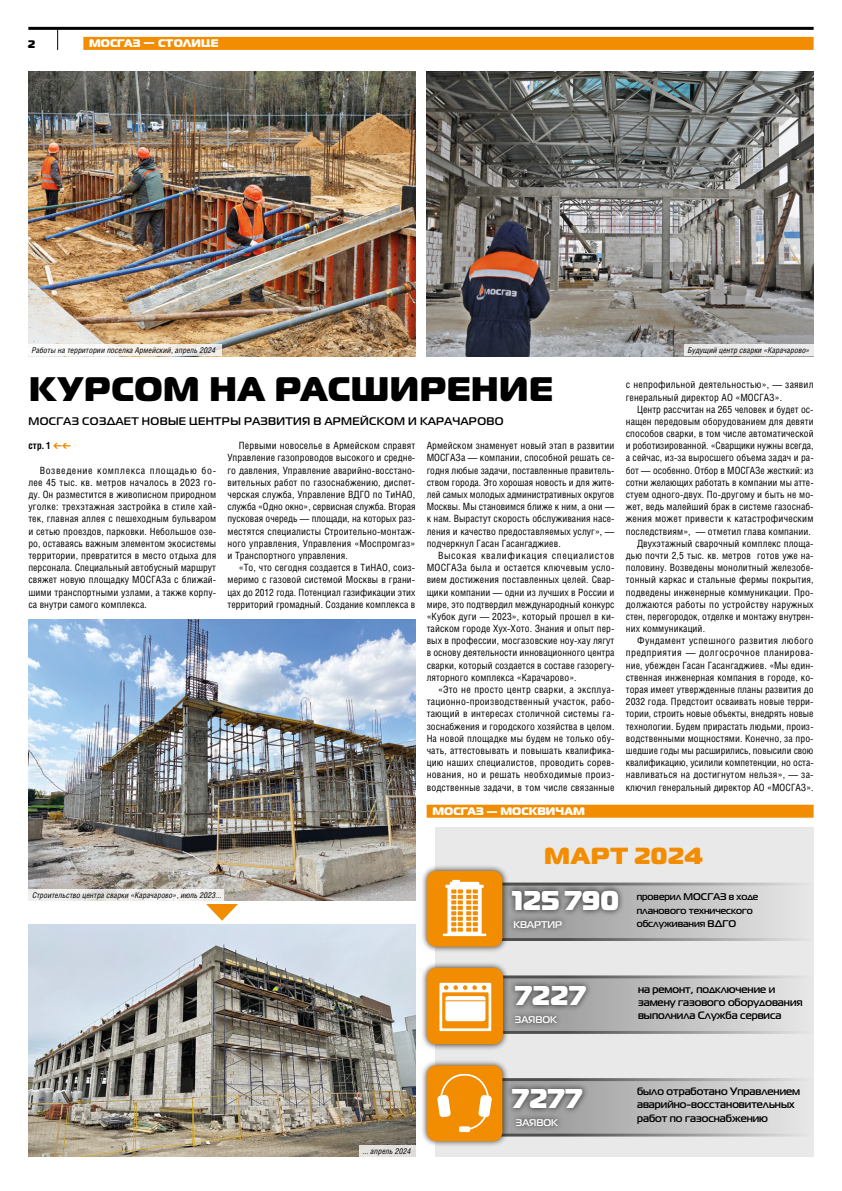
<style>
.page{position:relative;width:842px;height:1191px;background:#fff}
.page>*{position:absolute;margin:0;border:0;box-sizing:border-box;transform-origin:0 0}
.t1{font:34px "Magistral Black C";letter-spacing:.015em;color:#000}
.t2{font:900 27.2px "Magistral";letter-spacing:.005em;color:#fff}
.t3{font:900 23.3px "Magistral";letter-spacing:.025em;color:#f28c00;scale:1.04 1}
.t4{font:700 11px "Magistral";letter-spacing:.035em;color:#000}
.t5{font:900 11px "Magistral";letter-spacing:.01em;color:#fff}
.t6{font:900 11px "Magistral";color:#000}
.t7{font:700 10.7px/13.4px "Magistral";color:#000}
.t8{font:10px/12.2px "Helios Cond";letter-spacing:.01em;color:#000;text-align:justify}
.t9{font:10px "Helios Cond";letter-spacing:.035em;color:#000}
.t10{font:10px "Helios Cond";letter-spacing:.03em;color:#000}
.t11{font:700 10px "Helios Cond";color:#000}
.t12{font:700 9.7px/13.4px "Magistral";color:#000}
.t13{font:700 9.7px "Magistral";color:#fff}
.t14{font:italic 8px "Helios Cond";letter-spacing:.01em;color:#000}
</style>
<div class="page">
<div style="left:83px;top:37px;width:731px;height:13px;background:#f28c00"></div>
<div style="left:435px;top:827px;width:379px;height:329px;background:#e9e9e9"></div>
<div style="left:427px;top:804px;width:387px;height:13px;background:#f28c00"></div>
<svg style="left:509px;top:1078px;width:289px;height:58px"></svg>
<div style="left:420px;top:1058px;width:89px;height:89px;background:#000;opacity:.75"></div>
<div style="left:427px;top:1065px;width:75px;height:76px;background:#f28c00;border-radius:10px"></div>
<svg style="left:437px;top:1073px;width:55px;height:59px"></svg>
<div style="left:506px;top:1082px;width:83px;height:32px;background:#000;opacity:.75"></div>
<div style="left:510px;top:1112px;width:54px;height:20px;background:#000;opacity:.75"></div>
<svg style="left:509px;top:975px;width:290px;height:59px"></svg>
<div style="left:420px;top:961px;width:89px;height:89px;background:#000;opacity:.75"></div>
<div style="left:427px;top:967px;width:76px;height:77px;background:#f28c00;border-radius:10px"></div>
<svg style="left:439px;top:982px;width:52px;height:49px"></svg>
<div style="left:445px;top:996px;width:40px;height:25px;background:#fff;border-radius:3px"></div>
<hr style="left:444px;top:1000px;width:43px;height:1px;background:#f28c00">
<div style="left:509px;top:1009px;width:53px;height:20px;background:#000;opacity:.75"></div>
<div style="left:509px;top:980px;width:83px;height:32px;background:#000;opacity:.75"></div>
<svg style="left:509px;top:882px;width:289px;height:59px"></svg>
<div style="left:420px;top:864px;width:89px;height:89px;background:#000;opacity:.75"></div>
<div style="left:427px;top:871px;width:75px;height:75px;background:#f28c00;border-radius:10px"></div>
<svg style="left:443px;top:880px;width:43px;height:56px"></svg>
<div style="left:507px;top:914px;width:61px;height:20px;background:#000;opacity:.75"></div>
<div style="left:506px;top:884px;width:119px;height:32px;background:#000;opacity:.75"></div>
<hr style="left:28px;top:27px;width:786px;height:3px;background:#000">
<svg style="left:57px;top:30px;width:1px;height:20px"></svg>
<img style="left:427px;top:71px;width:387px;height:285px">
<img style="left:28px;top:71px;width:387px;height:285px">
<img style="left:28px;top:620px;width:388px;height:280px">
<svg style="left:53px;top:443px;width:17px;height:5px"></svg>
<img style="left:28px;top:924px;width:387px;height:232px">
<svg style="left:28px;top:344px;width:194px;height:12px"></svg>
<svg style="left:28px;top:889px;width:195px;height:12px;fill:#f0eeed"></svg>
<div style="left:359px;top:1144px;width:57px;height:12px;background:#e3e1de"></div>
<svg style="left:206px;top:904px;width:32px;height:16px"></svg>
<div style="left:684px;top:344px;width:130px;height:12px;background:#ebebeb"></div>
<p class="t6" style="left:28px;top:36px;width:9px">2</p>
<p class="t5" style="left:89px;top:35px;width:131px">МОСГАЗ — СТОЛИЦЕ</p>
<p class="t14" style="left:32px;top:345px;width:185px">Работы на территории поселка Армейский, апрель 2024</p>
<h1 class="t1" style="left:28px;top:366px;width:526px">КУРСОМ НА РАСШИРЕНИЕ</h1>
<p class="t4" style="left:28px;top:414px;width:477px">МОСГАЗ СОЗДАЕТ НОВЫЕ ЦЕНТРЫ РАЗВИТИЯ В АРМЕЙСКОМ И КАРАЧАРОВО</p>
<p class="t11" style="left:28px;top:440px;width:24px">стр. 1</p>
<p class="t8" style="left:28px;top:464px;width:189px;text-indent:11px">Возведение комплекса площадью бо&shy;лее 45 тыс. кв. метров началось в 2023 го&shy;ду. Он разместится в живописном природном уголке: трехэтажная застройка в стиле хай&shy;тек, главная аллея с пешеходным бульваром и сетью проездов, парковки. Небольшое озе&shy;ро, оставаясь важным элементом экосистемы территории, превратится в место отдыха для персонала. Специальный автобусный маршрут свяжет новую площадку МОСГАЗа с ближай&shy;шими транспортными узлами, а также корпу&shy;са внутри самого комплекса.</p>
<p class="t8" style="left:227px;top:439px;width:189px;text-indent:11px">Первыми новоселье в Армейском справят Управление газопроводов высокого и средне&shy;го давления, Управление аварийно-восстано&shy;вительных работ по газоснабжению, диспет&shy;черская служба, Управление ВДГО по ТиНАО, служба «Одно окно», сервисная служба. Вторая пусковая очередь — площади, на которых раз&shy;местятся специалисты Строительно-монтаж&shy;ного управления, Управления «Моспромгаз» и Транспортного управления.</p>
<p class="t8" style="left:227px;top:561px;width:189px;text-indent:11px">«То, что сегодня создается в ТиНАО, соиз&shy;меримо с газовой системой Москвы в грани&shy;цах до 2012 года. Потенциал газификации этих территорий громадный. Создание комплекса в</p>
<p class="t8" style="left:427px;top:439px;width:189px">Армейском знаменует новый этап в развитии МОСГАЗа — компании, способной решать се&shy;годня любые задачи, поставленные правитель&shy;ством города. Это хорошая новость и для жите&shy;лей самых молодых административных округов Москвы. Мы становимся ближе к ним, а они — к нам. Вырастут скорость обслуживания насе&shy;ления и качество предоставляемых услуг», — подчеркнул Гасан Гасангаджиев.</p>
<p class="t8" style="left:427px;top:549px;width:189px;text-indent:11px">Высокая квалификация специалистов МОСГАЗа была и остается ключевым усло&shy;вием достижения поставленных целей. Свар&shy;щики компании — одни из лучших в России и мире, это подтвердил международный конкурс «Кубок дуги — 2023», который прошел в ки&shy;тайском городе Хух-Хото. Знания и опыт пер&shy;вых в профессии, мосгазовские ноу-хау лягут в основу деятельности инновационного центра сварки, который создается в составе газорегу&shy;ляторного комплекса «Карачарово».</p>
<p class="t8" style="left:427px;top:683px;width:189px;text-indent:11px">«Это не просто центр сварки, а эксплуа&shy;тационно-производственный участок, рабо&shy;тающий в интересах столичной системы га&shy;зоснабжения и городского хозяйства в целом.<br>На новой площадке мы будем не только обу&shy;чать, аттестовывать и повышать квалифика&shy;цию наших специалистов, проводить сорев&shy;нования, но и решать необходимые произ&shy;водственные задачи, в том числе связанные</p>
<p class="t5" style="left:432px;top:803px;width:154px">МОСГАЗ — МОСКВИЧАМ</p>
<p class="t14" style="left:688px;top:345px;width:123px">Будущий центр сварки «Карачарово»</p>
<p class="t8" style="left:626px;top:378px;width:189px">с непрофильной деятельностью», — заявил генеральный директор АО «МОСГАЗ».</p>
<p class="t8" style="left:637px;top:403px;width:178px">Центр рассчитан на 265 человек и будет ос-</p>
<p class="t8" style="left:626px;top:415px;width:189px">нащен передовым оборудованием для девяти</p>
<p class="t8" style="left:626px;top:427px;width:189px">способов сварки, в том числе автоматической</p>
<p class="t8" style="left:626px;top:439px;width:189px">и роботизированной. «Сварщики нужны всегда,</p>
<p class="t8" style="left:626px;top:451px;width:189px">а сейчас, из-за выросшего объема задач и ра-</p>
<p class="t8" style="left:626px;top:464px;width:189px">бот — особенно. Отбор в МОСГАЗе жесткий: из</p>
<p class="t8" style="left:626px;top:476px;width:189px">сотни желающих работать в компании мы атте-</p>
<p class="t8" style="left:626px;top:488px;width:189px">стуем одного-двух. По-другому и быть не мо-</p>
<p class="t8" style="left:626px;top:500px;width:189px">жет, ведь малейший брак в системе газоснаб-</p>
<p class="t8" style="left:626px;top:512px;width:189px">жения может привести к катастрофическим</p>
<p class="t8" style="left:626px;top:525px;width:187px">последствиям», — отметил глава компании.</p>
<p class="t8" style="left:637px;top:537px;width:178px">Двухэтажный сварочный комплекс площа-</p>
<p class="t8" style="left:626px;top:549px;width:189px">дью почти 2,5 тыс. кв. метров готов уже на-</p>
<p class="t8" style="left:626px;top:561px;width:189px">половину. Возведены монолитный железобе-</p>
<p class="t8" style="left:626px;top:573px;width:189px">тонный каркас и стальные фермы покрытия,</p>
<p class="t8" style="left:626px;top:585px;width:189px">подведены инженерные коммуникации. Про-</p>
<p class="t8" style="left:626px;top:598px;width:189px">должаются работы по устройству наружных</p>
<p class="t8" style="left:626px;top:610px;width:189px">стен, перегородок, отделке и монтажу внутрен-</p>
<p class="t8" style="left:626px;top:622px;width:81px">них коммуникаций.</p>
<p class="t10" style="left:637px;top:634px;width:178px">Фундамент успешного развития любого</p>
<p class="t9" style="left:626px;top:647px;width:189px">предприятия — долгосрочное планирова-</p>
<p class="t8" style="left:626px;top:659px;width:189px">ние, убежден Гасан Гасангаджиев. «Мы един-</p>
<p class="t8" style="left:626px;top:671px;width:189px">ственная инженерная компания в городе, ко-</p>
<p class="t8" style="left:626px;top:683px;width:189px">торая имеет утвержденные планы развития до</p>
<p class="t8" style="left:626px;top:695px;width:189px">2032 года. Предстоит осваивать новые терри-</p>
<p class="t8" style="left:626px;top:707px;width:189px">тории, строить новые объекты, внедрять новые</p>
<p class="t8" style="left:626px;top:719px;width:189px">технологии. Будем прирастать людьми, произ-</p>
<p class="t8" style="left:626px;top:732px;width:189px">водственными мощностями. Конечно, за про-</p>
<p class="t8" style="left:626px;top:744px;width:189px">шедшие годы мы расширились, повысили свою</p>
<p class="t8" style="left:626px;top:756px;width:189px">квалификацию, усилили компетенции, но оста-</p>
<p class="t8" style="left:626px;top:768px;width:189px">навливаться на достигнутом нельзя», — за-</p>
<p class="t8" style="left:626px;top:780px;width:189px">ключил генеральный директор АО «МОСГАЗ».</p>
<p class="t14" style="left:32px;top:890px;width:191px">Строительство центра сварки «Карачарово», июль 2023...</p>
<p class="t14" style="left:363px;top:1145px;width:50px">... апрель 2024</p>
<h3 class="t3" style="left:544px;top:838px;width:155px">МАРТ 2024</h3>
<h2 class="t2" style="left:512px;top:880px;width:108px">125 790</h2>
<p class="t12" style="left:637px;top:890px;width:123px">проверил МОСГАЗ в ходе планового технического обслуживания ВДГО</p>
<p class="t13" style="left:513px;top:918px;width:50px">КВАРТИР</p>
<h2 class="t2" style="left:515px;top:976px;width:72px">7227</h2>
<p class="t13" style="left:515px;top:1013px;width:44px">ЗАЯВОК</p>
<h2 class="t2" style="left:513px;top:1078px;width:71px">7277</h2>
<p class="t13" style="left:516px;top:1116px;width:44px">ЗАЯВОК</p>
<p class="t7" style="left:638px;top:982px;width:166px">на ремонт, подключение и замену газового оборудования выполнила Служба сервиса</p>
<p class="t7" style="left:637px;top:1084px;width:165px">было отработано Управлением аварийно-восстановительных работ по газоснабжению</p>
</div>
